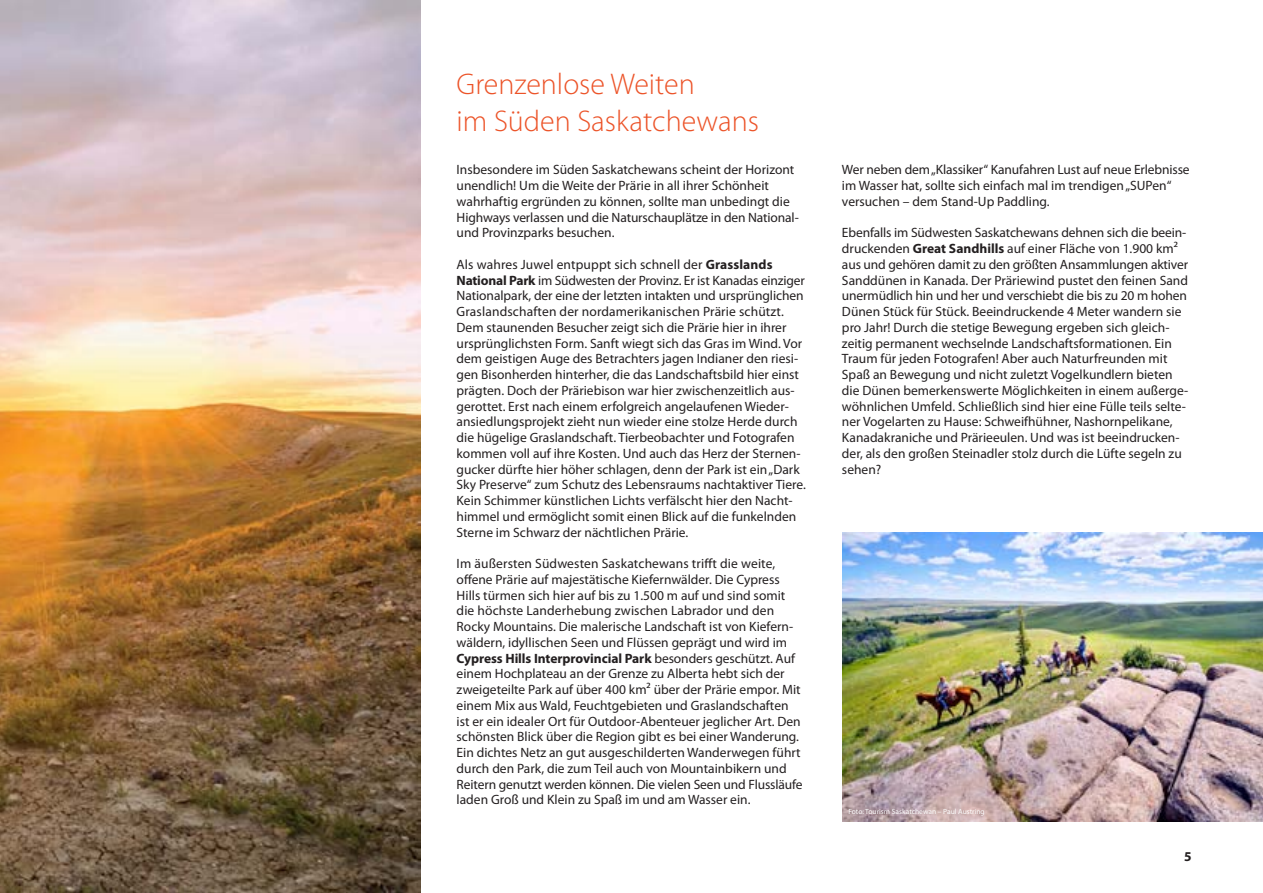
<style>
.page{position:relative;width:1263px;height:893px;background:#fff}
.page>*{position:absolute;margin:0;border:0;box-sizing:border-box;transform-origin:0 0}
.t1{font:300 30px/37.3px "Myriad Pro";color:#ec5328}
.t2{font:13.5px/15.8px "Myriad Pro";color:#231f20}
.t3{font:700 13.5px "Myriad Pro";color:#231f20}
.t4{font:7.5px "Myriad Pro";color:#fff}
.s1{font-weight:700}
</style>
<div class="page">
<img style="left:0;top:0;width:421px;height:893px">
<img style="left:842px;top:533px;width:421px;height:289px">
<h1 class="t1" style="left:457px;top:65px;width:304px">Grenzenlose Weiten<br>im Süden Saskatchewans</h1>
<p class="t2" style="left:457px;top:162px;width:344px">Insbesondere im Süden Saskatchewans scheint der Horizont unendlich! Um die Weite der Prärie in all ihrer Schönheit wahrhaftig ergründen zu können, sollte man unbedingt die Highways verlassen und die Naturschauplätze in den National&shy;und Provinzparks besuchen.</p>
<p class="t2" style="left:457px;top:256px;width:351px">Als wahres Juwel entpuppt sich schnell der <span class="s1">Grasslands National Park</span> im Südwesten der Provinz. Er ist Kanadas einziger Nationalpark, der eine der letzten intakten und ursprünglichen Graslandschaften der nordamerikanischen Prärie schützt.<br>Dem staunenden Besucher zeigt sich die Prärie hier in ihrer ursprünglichsten Form. Sanft wiegt sich das Gras im Wind. Vor dem geistigen Auge des Betrachters jagen Indianer den riesi&shy;gen Bisonherden hinterher, die das Landschaftsbild hier einst prägten. Doch der Präriebison war hier zwischenzeitlich aus&shy;gerottet. Erst nach einem erfolgreich angelaufenen Wieder&shy;ansiedlungsprojekt zieht nun wieder eine stolze Herde durch die hügelige Graslandschaft. Tierbeobachter und Fotografen kommen voll auf ihre Kosten. Und auch das Herz der Sternen&shy;gucker dürfte hier höher schlagen, denn der Park ist ein „Dark Sky Preserve“ zum Schutz des Lebensraums nachtaktiver Tiere.<br>Kein Schimmer künstlichen Lichts verfälscht hier den Nacht&shy;himmel und ermöglicht somit einen Blick auf die funkelnden Sterne im Schwarz der nächtlichen Prärie.</p>
<p class="t2" style="left:457px;top:555px;width:347px">Im äußersten Südwesten Saskatchewans trifft die weite, offene Prärie auf majestätische Kiefernwälder. Die Cypress Hills türmen sich hier auf bis zu 1.500 m auf und sind somit die höchste Landerhebung zwischen Labrador und den Rocky Mountains. Die malerische Landschaft ist von Kiefern&shy;wäldern, idyllischen Seen und Flüssen geprägt und wird im <span class="s1">Cypress Hills Interprovincial Park</span> besonders geschützt. Auf einem Hochplateau an der Grenze zu Alberta hebt sich der zweigeteilte Park auf über 400 km² über der Prärie empor. Mit einem Mix aus Wald, Feuchtgebieten und Graslandschaften ist er ein idealer Ort für Outdoor-Abenteuer jeglicher Art. Den schönsten Blick über die Region gibt es bei einer Wanderung.<br>Ein dichtes Netz an gut ausgeschilderten Wanderwegen führt durch den Park, die zum Teil auch von Mountainbikern und Reitern genutzt werden können. Die vielen Seen und Flussläufe laden Groß und Klein zu Spaß im und am Wasser ein.</p>
<p class="t2" style="left:842px;top:162px;width:349px">Wer neben dem „Klassiker“ Kanufahren Lust auf neue Erlebnisse im Wasser hat, sollte sich einfach mal im trendigen „SUPen“ versuchen – dem Stand-Up Paddling.</p>
<p class="t2" style="left:842px;top:225px;width:348px">Ebenfalls im Südwesten Saskatchewans dehnen sich die beein&shy;druckenden <span class="s1">Great Sandhills</span> auf einer Fläche von 1.900 km² aus und gehören damit zu den größten Ansammlungen aktiver Sanddünen in Kanada. Der Präriewind pustet den feinen Sand unermüdlich hin und her und verschiebt die bis zu 20 m hohen Dünen Stück für Stück. Beeindruckende 4 Meter wandern sie pro Jahr! Durch die stetige Bewegung ergeben sich gleich&shy;zeitig permanent wechselnde Landschaftsformationen. Ein Traum für jeden Fotografen! Aber auch Naturfreunden mit Spaß an Bewegung und nicht zuletzt Vogelkundlern bieten die Dünen bemerkenswerte Möglichkeiten in einem außerge&shy;wöhnlichen Umfeld. Schließlich sind hier eine Fülle teils selte&shy;ner Vogelarten zu Hause: Schweifhühner, Nashornpelikane, Kanadakraniche und Prärieeulen. Und was ist beeindrucken&shy;der, als den großen Steinadler stolz durch die Lüfte segeln zu sehen?</p>
<p class="t4" style="left:848px;top:806px;width:138px">Foto: Tourism Saskatchewan – Paul Austring</p>
<p class="t3" style="left:1184px;top:848px;width:9px">5</p>
</div>
